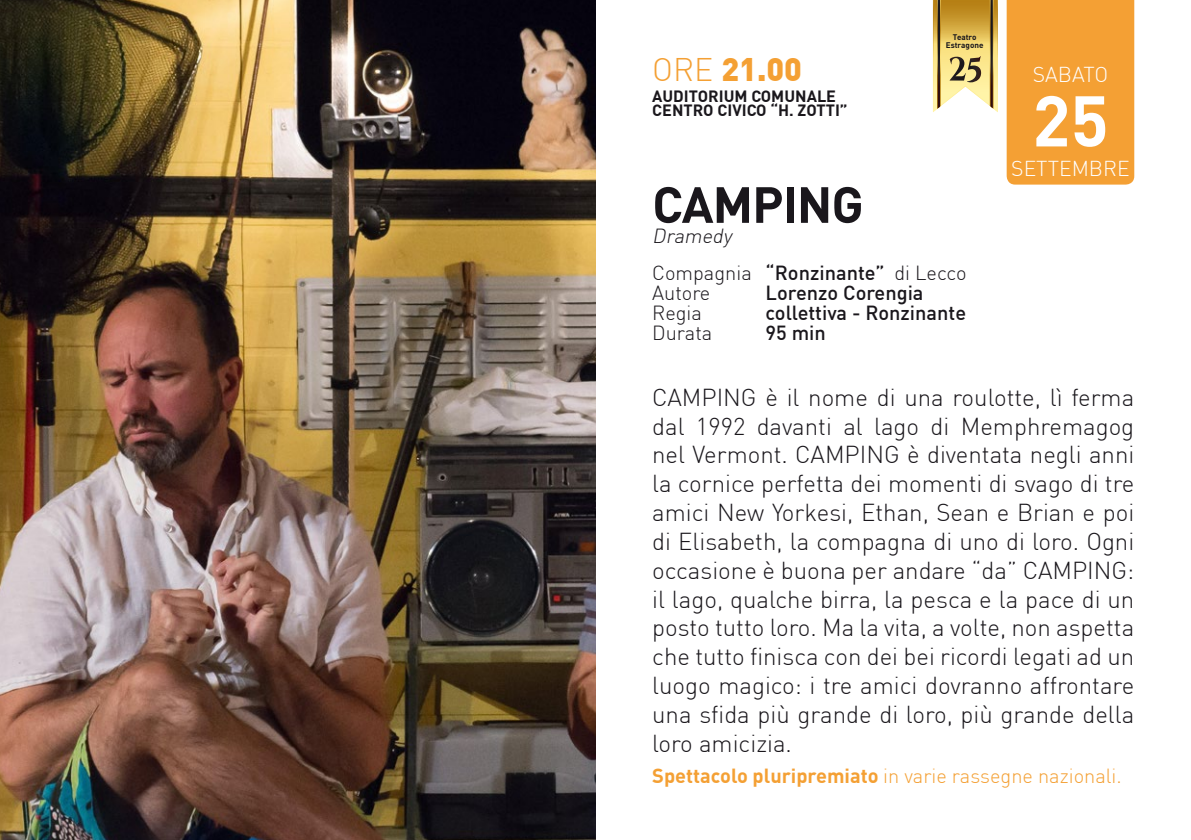
<style>
.page{position:relative;width:1191px;height:840px;background:#fff}
.page>*{position:absolute;margin:0;border:0;box-sizing:border-box;transform-origin:0 0}
.t1{font:700 70.4px "DIN Pro";color:#fff}
.t2{font:700 50px "DIN Pro";letter-spacing:-.02em;color:#1a171c}
.t3{font:900 32px "DIN Pro";color:#f4a034}
.t4{font:300 24px/28.8px "DIN Pro";color:#1a171c;text-align:justify}
.t5{font:300 21.2px "DIN Pro";color:#fff}
.t6{font:300 20px/37px "DIN Pro";color:#1a171c}
.t7{font:300 20px "DIN Pro";color:#f4a034}
.t8{font:500 20px "DIN Pro";color:#1a171c}
.t9{font:700 16px/14px "DIN Pro";color:#1a171c}
.t10{font:700 8px/8px "DIN Pro";color:#1a171c;text-align:center}
.s1{font-weight:300}
.s2{font-style:italic}
.s3{font-weight:500}
.s4{font-weight:700}
</style>
<div class="page">
<img style="left:0;top:0;width:595px;height:839px">
<svg style="left:933px;top:0;width:64px;height:112px;background:#d2b96e"></svg>
<div style="left:1006px;top:0;width:128px;height:184px;background:#f4a034"></div>
<h3 class="t3" style="left:652px;top:48px;width:151px"><span class="s1">ORE</span> 21.00</h3>
<p class="t9" style="left:652px;top:89px;width:197px">AUDITORIUM COMUNALE<br>CENTRO CIVICO “H. ZOTTI”</p>
<p class="t10" style="left:946px;top:33px;width:39px">Teatro<br>Estragone</p>
<h2 class="t2" style="left:652px;top:171px;width:212px">CAMPING</h2>
<p class="t6" style="left:652px;top:217px;width:316px"><span class="s2">Dramedy<br></span>Compagnia <span class="s3">“Ronzinante”</span> di Lecco</p>
<p class="t6" style="left:652px;top:274px;width:60px">Autore</p>
<p class="t8" style="left:765px;top:279px;width:159px">Lorenzo Corengia</p>
<p class="t6" style="left:652px;top:294px;width:51px">Regia</p>
<p class="t8" style="left:765px;top:299px;width:202px">collettiva - Ronzinante</p>
<p class="t6" style="left:652px;top:314px;width:62px">Durata</p>
<p class="t8" style="left:765px;top:319px;width:62px">95 min</p>
<p class="t5" style="left:1032px;top:61px;width:77px">SABATO</p>
<h1 class="t1" style="left:1032px;top:74px;width:78px">25</h1>
<p class="t5" style="left:1011px;top:155px;width:120px">SETTEMBRE</p>
<p class="t4" style="left:652px;top:382px;width:483px">CAMPING è il nome di una roulotte, lì ferma dal 1992 davanti al lago di Memphremagog nel Vermont. CAMPING è diventata negli anni la cornice perfetta dei momenti di svago di tre amici New Yorkesi, Ethan, Sean e Brian e poi di Elisabeth, la compagna di uno di loro. Ogni occasione è buona per andare “da” CAMPING: il lago, qualche birra, la pesca e la pace di un posto tutto loro. Ma la vita, a volte, non aspetta che tutto finisca con dei bei ricordi legati ad un luogo magico: i tre amici dovranno affrontare una sfida più grande di loro, più grande della loro amicizia.</p>
<p class="t7" style="left:652px;top:763px;width:471px"><span class="s4">Spettacolo pluripremiato</span> in varie rassegne nazionali.</p>
</div>
